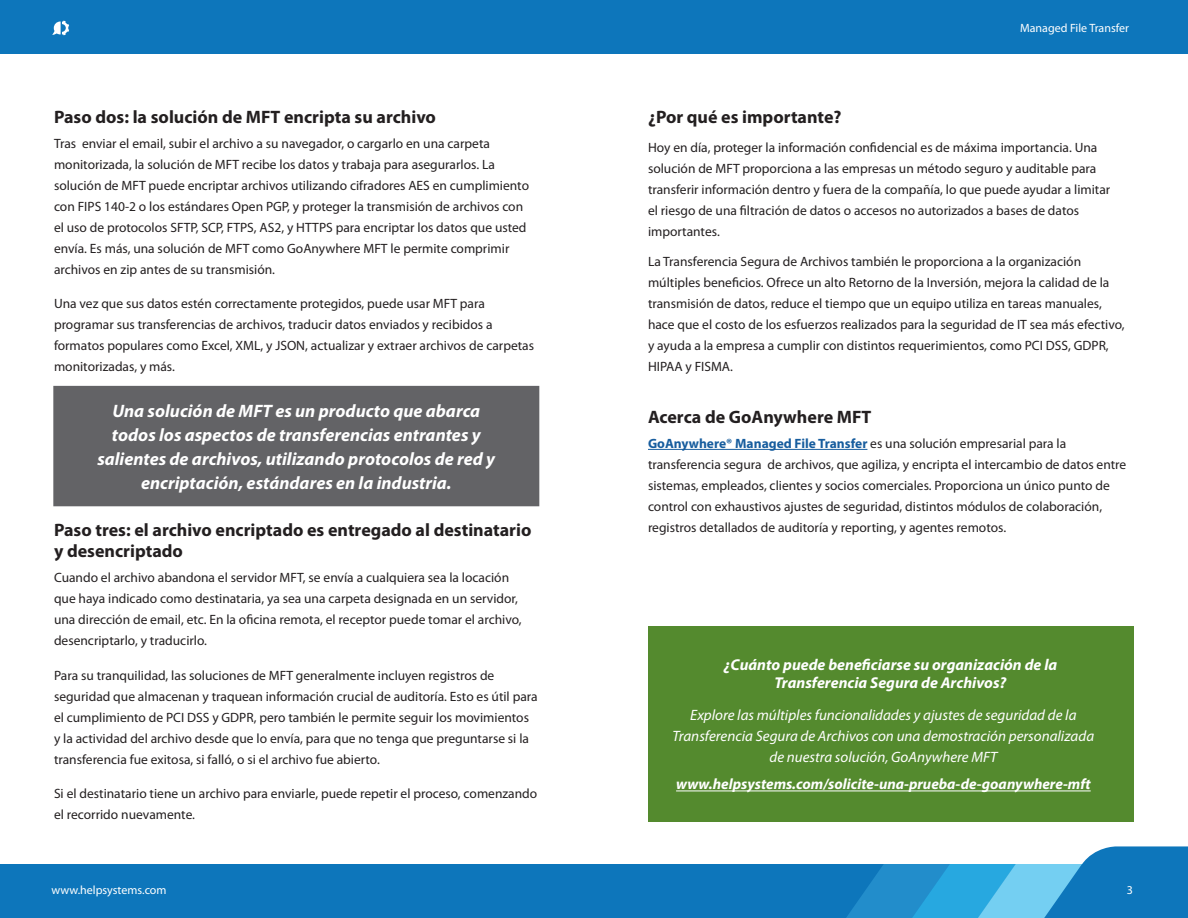
<style>
.page{position:relative;width:1188px;height:918px;background:#fff}
.page>*{position:absolute;margin:0;border:0;box-sizing:border-box;transform-origin:0 0}
.Body_-_Pull_Quote{font:italic 700 18px/24px "Myriad Pro";color:#fff;text-align:center}
.Body_-_Subhead{font:700 18px/21px "Myriad Pro";color:#231f20}
.Body_-_Copy{font:700 18px "Myriad Pro";color:#231f20}
.Body_-_Pull_Quote-2{font:italic 700 15.75px/18px "Myriad Pro";color:#fff;text-align:center}
.Body_-_Pull_Quote-3{font:italic 15px/21px "Myriad Pro";color:#fff;text-align:center}
.Body_-_Pull_Quote-4{font:italic 700 15px "Myriad Pro";color:#fff}
.Body_-_Copy-2{font:13.5px/21px "Myriad Pro";color:#231f20}
.t1{font:12px "Myriad Pro";color:#fff}
.s1{font-weight:700;color:#175d9e}
</style>
<div class="page">
<div style="left:0;top:864px;width:1188px;height:54px;background:#0d76bb"></div>
<div style="left:0;top:0;width:1188px;height:54px;background:#0d76bb"></div>
<svg style="left:846px;top:846px;width:342px;height:72px"></svg>
<svg style="left:52px;top:21px;width:17px;height:14px"></svg>
<hr style="left:648px;top:449px;width:219px;height:1px;background:#175d9e">
<div style="left:648px;top:626px;width:485px;height:195px;background:#548a2e"></div>
<hr style="left:676px;top:791px;width:415px;height:1px;background:#fff">
<div style="left:54px;top:387px;width:485px;height:119px;background:#636366"></div>
<div style="left:53px;top:386px;width:486px;height:120px;border:2px solid #636366"></div>
<p class="Body_-_Subhead" style="left:54px;top:105px;width:383px">Paso dos: la solución de MFT encripta su archivo</p>
<p class="Body_-_Copy-2" style="left:54px;top:133px;width:477px">Tras enviar el email, subir el archivo a su navegador, o cargarlo en una carpeta monitorizada, la solución de MFT recibe los datos y trabaja para asegurarlos. La solución de MFT puede encriptar archivos utilizando cifradores AES en cumplimiento con FIPS 140-2 o los estándares Open PGP, y proteger la transmisión de archivos con el uso de protocolos SFTP, SCP, FTPS, AS2, y HTTPS para encriptar los datos que usted envía. Es más, una solución de MFT como GoAnywhere MFT le permite comprimir archivos en zip antes de su transmisión.</p>
<p class="Body_-_Copy-2" style="left:54px;top:293px;width:482px">Una vez que sus datos estén correctamente protegidos, puede usar MFT para programar sus transferencias de archivos, traducir datos enviados y recibidos a formatos populares como Excel, XML, y JSON, actualizar y extraer archivos de carpetas monitorizadas, y más.</p>
<p class="Body_-_Pull_Quote" style="left:97px;top:398px;width:399px">Una solución de MFT es un producto que abarca todos los aspectos de transferencias entrantes y salientes de archivos, utilizando protocolos de red y encriptación, estándares en la industria.</p>
<p class="Body_-_Subhead" style="left:54px;top:519px;width:479px">Paso tres: el archivo encriptado es entregado al destinatario y desencriptado</p>
<p class="Body_-_Copy-2" style="left:54px;top:567px;width:469px">Cuando el archivo abandona el servidor MFT, se envía a cualquiera sea la locación que haya indicado como destinataria, ya sea una carpeta designada en un servidor, una dirección de email, etc. En la oficina remota, el receptor puede tomar el archivo, desencriptarlo, y traducirlo.</p>
<p class="Body_-_Copy-2" style="left:54px;top:665px;width:485px">Para su tranquilidad, las soluciones de MFT generalmente incluyen registros de seguridad que almacenan y traquean información crucial de auditoría. Esto es útil para el cumplimiento de PCI DSS y GDPR, pero también le permite seguir los movimientos y la actividad del archivo desde que lo envía, para que no tenga que preguntarse si la transferencia fue exitosa, si falló, o si el archivo fue abierto.</p>
<p class="Body_-_Copy-2" style="left:54px;top:783px;width:485px">Si el destinatario tiene un archivo para enviarle, puede repetir el proceso, comenzando el recorrido nuevamente.</p>
<p class="t1" style="left:1020px;top:20px;width:110px">Managed File Transfer</p>
<p class="Body_-_Subhead" style="left:648px;top:105px;width:195px">¿Por qué es importante?</p>
<p class="Body_-_Copy-2" style="left:648px;top:137px;width:464px">Hoy en día, proteger la información confidencial es de máxima importancia. Una solución de MFT proporciona a las empresas un método seguro y auditable para transferir información dentro y fuera de la compañía, lo que puede ayudar a limitar el riesgo de una filtración de datos o accesos no autorizados a bases de datos importantes.</p>
<p class="Body_-_Copy-2" style="left:648px;top:250px;width:478px">La Transferencia Segura de Archivos también le proporciona a la organización múltiples beneficios. Ofrece un alto Retorno de la Inversión, mejora la calidad de la transmisión de datos, reduce el tiempo que un equipo utiliza en tareas manuales, hace que el costo de los esfuerzos realizados para la seguridad de IT sea más efectivo, y ayuda a la empresa a cumplir con distintos requerimientos, como PCI DSS, GDPR, HIPAA y FISMA.</p>
<p class="Body_-_Copy" style="left:648px;top:405px;width:225px">Acerca de GoAnywhere MFT</p>
<p class="Body_-_Copy-2" style="left:648px;top:433px;width:480px"><span class="s1">GoAnywhere® Managed File Transfer</span> es una solución empresarial para la transferencia segura de archivos, que agiliza, y encripta el intercambio de datos entre sistemas, empleados, clientes y socios comerciales. Proporciona un único punto de control con exhaustivos ajustes de seguridad, distintos módulos de colaboración, registros detallados de auditoría y reporting, y agentes remotos.</p>
<p class="Body_-_Pull_Quote-2" style="left:724px;top:655px;width:335px">¿Cuánto puede beneficiarse su organización de la<br>Transferencia Segura de Archivos?</p>
<p class="Body_-_Pull_Quote-3" style="left:673px;top:704px;width:423px">Explore las múltiples funcionalidades y ajustes de seguridad de la<br>Transferencia Segura de Archivos con una demostración personalizada de nuestra solución, GoAnywhere MFT</p>
<p class="Body_-_Pull_Quote-4" style="left:676px;top:775px;width:416px">www.helpsystems.com/solicite-una-prueba-de-goanywhere-mft</p>
<p class="t1" style="left:51px;top:883px;width:117px">www.helpsystems.com</p>
<p class="t1" style="left:1127px;top:883px;width:8px">3</p>
</div>
